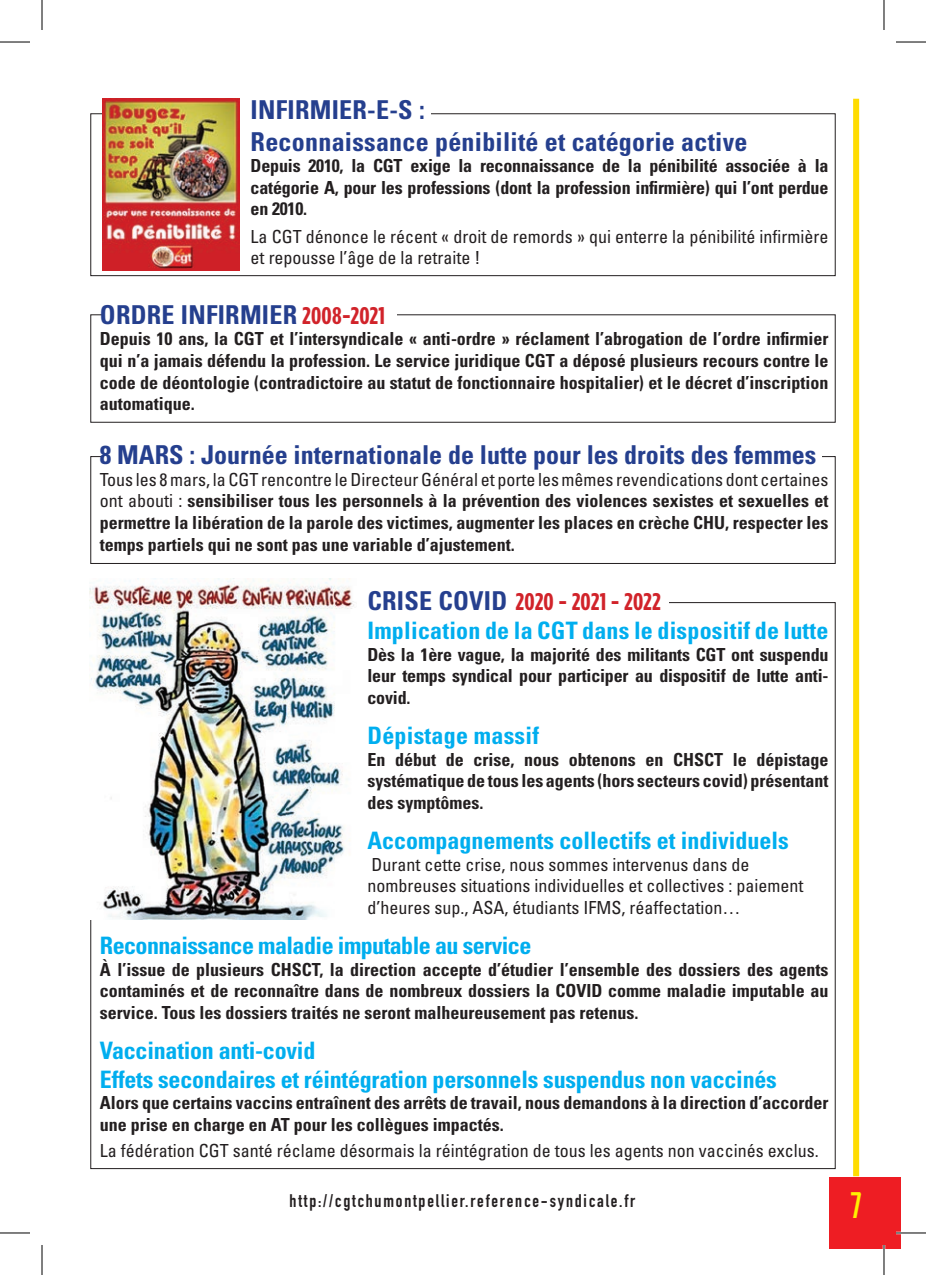
<style>
.page{position:relative;width:926px;height:1275px;background:#fff}
.page>*{position:absolute;margin:0;border:0;box-sizing:border-box;transform-origin:0 0}
.t1{font:36px "Big Noodle Titling";color:#fff101}
.t2{font:700 condensed 26px/31.2px "Univers";letter-spacing:.01em;color:#253f8e}
.t3{font:700 condensed 24px/28.8px "Univers";letter-spacing:-.01em;color:#00aeef}
.t4{font:700 condensed 24px "Univers";letter-spacing:.01em;color:#00aeef}
.t5{font:700 24px "Gotham Condensed";letter-spacing:.01em;color:#d1232a;scale:1.08 1}
.t6{font:700 condensed 18px/21.6px "Univers";color:#231f20;text-align:justify}
.t7{font:condensed 18px/21.6px "Univers";color:#231f20}
.t8{font:700 18px "DIN Condensed";letter-spacing:.1em;color:#231f20}
.s1{font-family:"Gotham Condensed";font-stretch:normal;font-size:24px;color:#d1232a}
.s2{font-weight:400}
.s3{font-family:"Univers";font-stretch:condensed;font-size:26px;color:#253f8e}
</style>
<div class="page">
<div style="left:90px;top:113px;width:745px;height:163px;border:1px solid #231f20"></div>
<div style="left:90px;top:456px;width:745px;height:108px;border:1px solid #231f20"></div>
<div style="left:104px;top:106px;width:326px;height:19px;background:#fff"></div>
<div style="left:104px;top:448px;width:718px;height:20px;background:#fff"></div>
<div style="left:829px;top:1177px;width:72px;height:72px;background:#ee1d23"></div>
<div style="left:853px;top:99px;width:6px;height:1077px;background:#ffdc01"></div>
<img style="left:89px;top:579px;width:265px;height:341px">
<img style="left:102px;top:99px;width:137px;height:171px">
<hr style="left:896px;top:1231px;width:30px;height:3px;background:#fff">
<hr style="left:883px;top:1245px;width:2px;height:30px;background:#fff">
<hr style="left:0;top:42px;width:30px;height:1px;background:#000">
<hr style="left:896px;top:42px;width:30px;height:1px;background:#000">
<hr style="left:0;top:1232px;width:30px;height:1px;background:#000">
<hr style="left:896px;top:1232px;width:30px;height:1px;background:#000">
<hr style="left:42px;top:0;width:1px;height:30px;background:#000">
<hr style="left:42px;top:1245px;width:1px;height:30px;background:#000">
<hr style="left:884px;top:0;width:1px;height:30px;background:#000">
<hr style="left:884px;top:1245px;width:1px;height:30px;background:#000">
<h2 class="t2" style="left:251px;top:94px;width:498px">INFIRMIER-E-S :<br>Reconnaissance pénibilité et catégorie active</h2>
<p class="t6" style="left:251px;top:155px;width:579px">Depuis 2010, la CGT exige la reconnaissance de la pénibilité associée à la catégorie A, pour les professions (dont la profession infirmière) qui l’ont perdue en 2010.</p>
<p class="t7" style="left:251px;top:225px;width:579px">La CGT dénonce le récent « droit de remords » qui enterre la pénibilité infirmière et repousse l’âge de la retraite !</p>
<h2 class="t2" style="left:100px;top:299px;width:287px">ORDRE INFIRMIER <span class="s1">2008-2021</span></h2>
<p class="t6" style="left:100px;top:328px;width:730px">Depuis 10 ans, la CGT et l’intersyndicale « anti-ordre » réclament l’abrogation de l’ordre infirmier qui n’a jamais défendu la profession. Le service juridique CGT a déposé plusieurs recours contre le code de déontologie (contradictoire au statut de fonctionnaire hospitalier) et le décret d’inscription automatique.</p>
<h2 class="t2" style="left:100px;top:439px;width:718px">8 MARS : Journée internationale de lutte pour les droits des femmes</h2>
<p class="t6" style="left:100px;top:468px;width:730px"><span class="s2">Tous les 8 mars, la CGT rencontre le Directeur Général et porte les mêmes revendications dont certaines ont abouti :</span> sensibiliser tous les personnels à la prévention des violences sexistes et sexuelles et permettre la libération de la parole des victimes, augmenter les places en crèche CHU, respecter les temps partiels qui ne sont pas une variable d’ajustement.</p>
<h3 class="t5" style="left:367px;top:588px;width:273px"><span class="s3">CRISE COVID</span> 2020 - 2021 - 2022</h3>
<h3 class="t4" style="left:367px;top:616px;width:462px">Implication de la CGT dans le dispositif de lutte</h3>
<p class="t6" style="left:367px;top:643px;width:463px">Dès la 1ère vague, la majorité des militants CGT ont suspendu leur temps syndical pour participer au dispositif de lutte anti&shy;covid.</p>
<h3 class="t4" style="left:367px;top:720px;width:173px">Dépistage massif</h3>
<p class="t6" style="left:367px;top:748px;width:462px">En début de crise, nous obtenons en CHSCT le dépistage systématique de tous les agents (hors secteurs covid) présentant des symptômes.</p>
<h3 class="t3" style="left:367px;top:826px;width:423px">Accompagnements collectifs et individuels</h3>
<p class="t7" style="left:367px;top:853px;width:437px">Durant cette crise, nous sommes intervenus dans de nombreuses situations individuelles et collectives : paiement d’heures sup., ASA, étudiants IFMS, réaffectation…</p>
<h3 class="t3" style="left:100px;top:931px;width:433px">Reconnaissance maladie imputable au service</h3>
<p class="t6" style="left:100px;top:958px;width:730px">À l’issue de plusieurs CHSCT, la direction accepte d’étudier l’ensemble des dossiers des agents contaminés et de reconnaître dans de nombreux dossiers la COVID comme maladie imputable au service. Tous les dossiers traités ne seront malheureusement pas retenus.</p>
<h3 class="t3" style="left:100px;top:1036px;width:678px">Vaccination anti-covid<br>Effets secondaires et réintégration personnels suspendus non vaccinés</h3>
<p class="t6" style="left:100px;top:1092px;width:730px">Alors que certains vaccins entraînent des arrêts de travail, nous demandons à la direction d’accorder une prise en charge en AT pour les collègues impactés.</p>
<p class="t7" style="left:100px;top:1140px;width:720px">La fédération CGT santé réclame désormais la réintégration de tous les agents non vaccinés exclus.</p>
<p class="t8" style="left:290px;top:1189px;width:347px">http://cgtchumontpellier.reference-syndicale.fr</p>
<h1 class="t1" style="left:851px;top:1185px;width:12px">7</h1>
</div>
